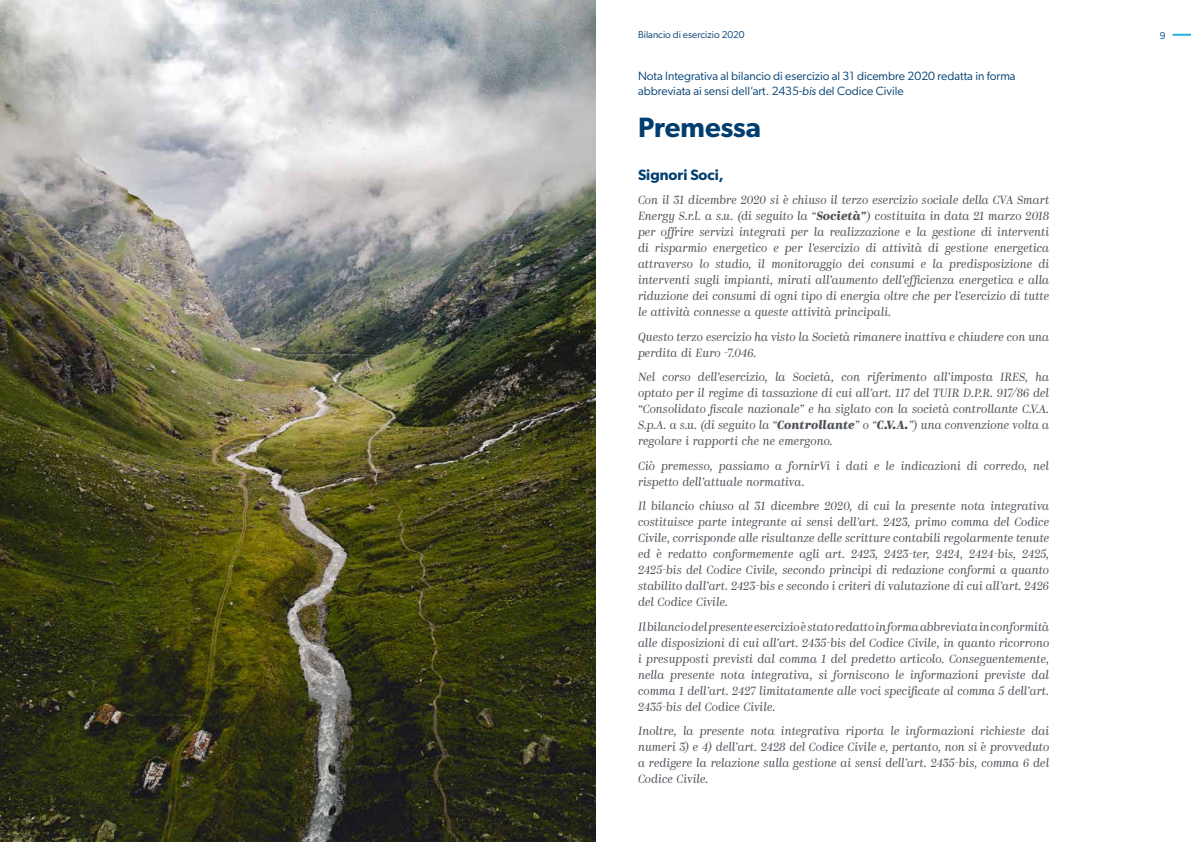
<style>
.page{position:relative;width:1191px;height:842px;background:#fff}
.page>*{position:absolute;margin:0;border:0;box-sizing:border-box;transform-origin:0 0}
.t1{font:600 28px "Gibson";color:#003e70}
.t2{font:600 15px "Gibson";color:#003e70}
.t3{font:italic 300 12px/16px "Kazimir";color:#4d5258;text-align:justify}
.t4{font:12px/14.4px "Gibson";color:#003e70}
.t5{font:10px "Gibson";color:#003e70}
.s1{font-style:italic}
.s2{font-weight:700}
</style>
<div class="page">
<svg style="left:1172px;top:34px;width:19px;height:2px"></svg>
<img style="left:0;top:0;width:595px;height:842px">
<p class="t5" style="left:638px;top:28px;width:108px">Bilancio di esercizio 2020</p>
<p class="t5" style="left:1159px;top:29px;width:7px">9</p>
<p class="t4" style="left:638px;top:69px;width:379px">Nota Integrativa al bilancio di esercizio al 31 dicembre 2020 redatta in forma abbreviata ai sensi dell’art. 2435-<span class="s1">bis</span> del Codice Civile</p>
<h1 class="t1" style="left:638px;top:111px;width:124px">Premessa</h1>
<p class="t2" style="left:638px;top:165px;width:87px">Signori Soci,</p>
<p class="t3" style="left:638px;top:192px;width:413px">Con il 31 dicembre 2020 si è chiuso il terzo esercizio sociale della CVA Smart Energy S.r.l. a s.u. (di seguito la “<span class="s2">Società”</span>) costituita in data 21 marzo 2018 per offrire servizi integrati per la realizzazione e la gestione di interventi di risparmio energetico e per l’esercizio di attività di gestione energetica attraverso lo studio, il monitoraggio dei consumi e la predisposizione di interventi sugli impianti, mirati all’aumento dell’efficienza energetica e alla riduzione dei consumi di ogni tipo di energia oltre che per l’esercizio di tutte le attività connesse a queste attività principali.</p>
<p class="t3" style="left:638px;top:329px;width:413px">Questo terzo esercizio ha visto la Società rimanere inattiva e chiudere con una perdita di Euro -7.046.</p>
<p class="t3" style="left:638px;top:369px;width:413px">Nel corso dell’esercizio, la Società, con riferimento all’imposta IRES, ha optato per il regime di tassazione di cui all’art. 117 del TUIR D.P.R. 917/86 del “Consolidato fiscale nazionale” e ha siglato con la società controllante C.V.A.<br>S.p.A. a s.u. (di seguito la “<span class="s2">Controllante</span>” o “<span class="s2">C.V.A.</span>”) una convenzione volta a regolare i rapporti che ne emergono.</p>
<p class="t3" style="left:638px;top:458px;width:413px">Ciò premesso, passiamo a fornirVi i dati e le indicazioni di corredo, nel rispetto dell’attuale normativa.</p>
<p class="t3" style="left:638px;top:498px;width:413px">Il bilancio chiuso al 31 dicembre 2020, di cui la presente nota integrativa costituisce parte integrante ai sensi dell’art. 2423, primo comma del Codice Civile, corrisponde alle risultanze delle scritture contabili regolarmente tenute ed è redatto conformemente agli art. 2423, 2423-ter, 2424, 2424-bis, 2425, 2425-bis del Codice Civile, secondo principi di redazione conformi a quanto stabilito dall’art. 2423-bis e secondo i criteri di valutazione di cui all’art. 2426 del Codice Civile.</p>
<p class="t3" style="left:638px;top:619px;width:413px">Il bilancio del presente esercizio è stato redatto in forma abbreviata in conformità alle disposizioni di cui all’art. 2435-bis del Codice Civile, in quanto ricorrono i presupposti previsti dal comma 1 del predetto articolo. Conseguentemente, nella presente nota integrativa, si forniscono le informazioni previste dal comma 1 dell’art. 2427 limitatamente alle voci specificate al comma 5 dell’art.<br>2435-bis del Codice Civile.</p>
<p class="t3" style="left:638px;top:723px;width:413px">Inoltre, la presente nota integrativa riporta le informazioni richieste dai numeri 3) e 4) dell’art. 2428 del Codice Civile e, pertanto, non si è provveduto a redigere la relazione sulla gestione ai sensi dell’art. 2435-bis, comma 6 del Codice Civile.</p>
</div>
